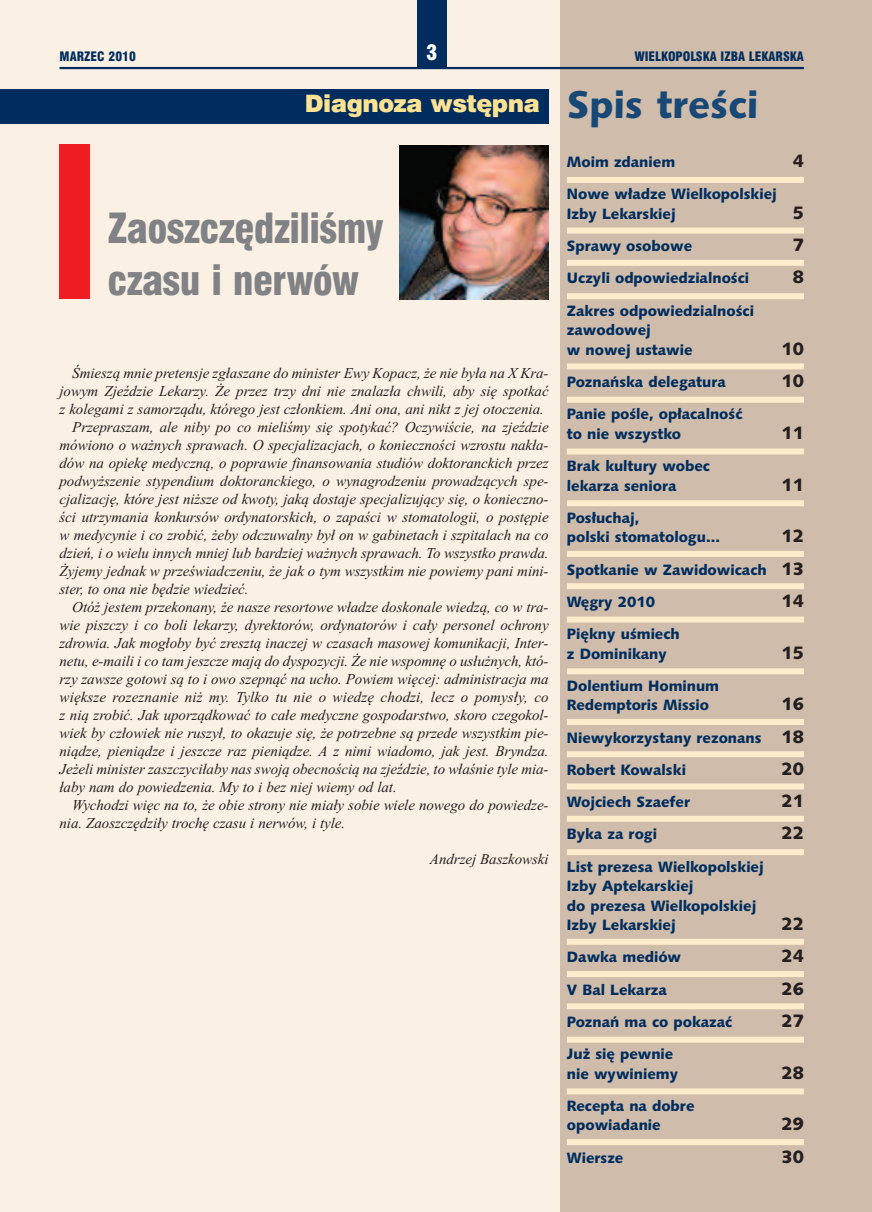
<style>
.page{position:relative;width:872px;height:1212px;background:#fff}
.page>*{position:absolute;margin:0;border:0;box-sizing:border-box;transform-origin:0 0}
.t1{font:40.5px/52.5px "Swis 721 Blk Cn EU";letter-spacing:-.015em;color:#808285}
.t2{font:24px "Swis 721 Blk EU";letter-spacing:-.02em;color:#ffe292}
.t3{font:21px "Swis 721 Blk Cn EU";color:#fff}
.t4{font:18px "Humanst 531 Blk EU";color:#231f20}
.t5{font:italic 15px "Times New Roman";letter-spacing:-.005em;color:#231f20}
.t6{font:15px/19.5px "Humanst 531 Blk EU";color:#002d5e}
.t7{font:12.75px "Swis 721 Blk Cn EU";color:#002d5e}
.s1{font-family:"Humanst 531 Blk EU";font-size:39px;color:#174876}
.s2{font-size:18px;color:#231f20}
</style>
<div class="page">
<div style="left:559px;top:0;width:313px;height:1212px;background:#cfbcaa"></div>
<div style="left:0;top:0;width:559px;height:1212px;background:#fbf0e4"></div>
<hr style="left:60px;top:67px;width:744px;height:2px;background:#002d5e">
<div style="left:417px;top:0;width:29px;height:68px;background:#002d5e"></div>
<div style="left:0;top:89px;width:549px;height:34px;background:#002d5e"></div>
<img style="left:400px;top:146px;width:149px;height:153px">
<div style="left:567px;top:177px;width:237px;height:6px;background:#feeccd"></div>
<div style="left:567px;top:228px;width:237px;height:6px;background:#feeccd"></div>
<div style="left:567px;top:260px;width:237px;height:6px;background:#feeccd"></div>
<div style="left:567px;top:293px;width:237px;height:6px;background:#feeccd"></div>
<div style="left:567px;top:363px;width:237px;height:6px;background:#feeccd"></div>
<div style="left:567px;top:397px;width:237px;height:6px;background:#feeccd"></div>
<div style="left:567px;top:448px;width:237px;height:6px;background:#feeccd"></div>
<div style="left:567px;top:500px;width:237px;height:6px;background:#feeccd"></div>
<div style="left:567px;top:551px;width:237px;height:6px;background:#feeccd"></div>
<div style="left:567px;top:583px;width:237px;height:6px;background:#feeccd"></div>
<div style="left:567px;top:616px;width:237px;height:6px;background:#feeccd"></div>
<div style="left:567px;top:668px;width:237px;height:6px;background:#feeccd"></div>
<div style="left:567px;top:719px;width:237px;height:6px;background:#feeccd"></div>
<div style="left:567px;top:751px;width:237px;height:6px;background:#feeccd"></div>
<div style="left:567px;top:783px;width:237px;height:6px;background:#feeccd"></div>
<div style="left:567px;top:816px;width:237px;height:6px;background:#feeccd"></div>
<div style="left:567px;top:849px;width:237px;height:6px;background:#feeccd"></div>
<div style="left:567px;top:939px;width:237px;height:6px;background:#feeccd"></div>
<div style="left:567px;top:971px;width:237px;height:6px;background:#feeccd"></div>
<div style="left:567px;top:1003px;width:237px;height:6px;background:#feeccd"></div>
<div style="left:567px;top:1037px;width:237px;height:6px;background:#feeccd"></div>
<div style="left:567px;top:1088px;width:237px;height:6px;background:#feeccd"></div>
<div style="left:567px;top:1139px;width:237px;height:6px;background:#feeccd"></div>
<div style="left:60px;top:145px;width:30px;height:154px;background:#ee1d23"></div>
<p class="t7" style="left:60px;top:48px;width:78px">MARZEC 2010</p>
<h3 class="t3" style="left:426px;top:40px;width:13px">3</h3>
<p class="t7" style="left:634px;top:48px;width:171px">WIELKOPOLSKA IZBA LEKARSKA</p>
<h2 class="t2" style="left:305px;top:89px;width:455px">Diagnoza wstępna <span class="s1">Spis treści</span></h2>
<p class="t6" style="left:567px;top:153px;width:110px">Moim zdaniem</p>
<p class="t4" style="left:792px;top:149px;width:13px">4</p>
<p class="t6" style="left:567px;top:185px;width:211px">Nowe władze Wielkopolskiej<br>Izby Lekarskiej</p>
<p class="t4" style="left:792px;top:201px;width:13px">5</p>
<h1 class="t1" style="left:107px;top:204px;width:278px">Zaoszczędziliśmy czasu i nerwów</h1>
<p class="t6" style="left:567px;top:237px;width:127px">Sprawy osobowe</p>
<p class="t4" style="left:792px;top:234px;width:13px">7</p>
<p class="t6" style="left:567px;top:269px;width:184px">Uczyli odpowiedzialności</p>
<p class="t4" style="left:792px;top:266px;width:13px">8</p>
<p class="t6" style="left:567px;top:301px;width:188px">Zakres odpowiedzialności zawodowej<br>w nowej ustawie</p>
<p class="t4" style="left:781px;top:337px;width:24px">10</p>
<p class="t5" style="left:72px;top:364px;width:478px">Śmieszą mnie pretensje zgłaszane do minister Ewy Kopacz, że nie była na X Kra-</p>
<p class="t5" style="left:60px;top:382px;width:490px">jowym Zjeździe Lekarzy. Że przez trzy dni nie znalazła chwili, aby się spotkać</p>
<p class="t5" style="left:60px;top:400px;width:486px">z kolegami z samorządu, którego jest członkiem. Ani ona, ani nikt z jej otoczenia.</p>
<p class="t5" style="left:72px;top:418px;width:478px">Przepraszam, ale niby po co mieliśmy się spotykać? Oczywiście, na zjeździe</p>
<p class="t5" style="left:60px;top:436px;width:490px">mówiono o ważnych sprawach. O specjalizacjach, o konieczności wzrostu nakła-</p>
<p class="t5" style="left:60px;top:454px;width:490px">dów na opiekę medyczną, o poprawie finansowania studiów doktoranckich przez</p>
<p class="t5" style="left:60px;top:472px;width:490px">podwyższenie stypendium doktoranckiego, o wynagrodzeniu prowadzących spe-</p>
<p class="t5" style="left:60px;top:490px;width:490px">cjalizację, które jest niższe od kwoty, jaką dostaje specjalizujący się, o konieczno-</p>
<p class="t5" style="left:60px;top:508px;width:490px">ści utrzymania konkursów ordynatorskich, o zapaści w stomatologii, o postępie</p>
<p class="t5" style="left:60px;top:526px;width:490px">w medycynie i co zrobić, żeby odczuwalny był on w gabinetach i szpitalach na co</p>
<p class="t5" style="left:60px;top:544px;width:490px">dzień, i o wielu innych mniej lub bardziej ważnych sprawach. To wszystko prawda.</p>
<p class="t5" style="left:60px;top:562px;width:490px">Żyjemy jednak w przeświadczeniu, że jak o tym wszystkim nie powiemy pani mini-</p>
<p class="t5" style="left:60px;top:580px;width:191px">ster, to ona nie będzie wiedzieć.</p>
<p class="t5" style="left:72px;top:598px;width:478px">Otóż jestem przekonany, że nasze resortowe władze doskonale wiedzą, co w tra-</p>
<p class="t5" style="left:60px;top:616px;width:490px">wie piszczy i co boli lekarzy, dyrektorów, ordynatorów i cały personel ochrony</p>
<p class="t5" style="left:60px;top:634px;width:490px">zdrowia. Jak mogłoby być zresztą inaczej w czasach masowej komunikacji, Inter-</p>
<p class="t5" style="left:60px;top:652px;width:490px">netu, e-maili i co tam jeszcze mają do dyspozycji. Że nie wspomnę o usłużnych, któ-</p>
<p class="t5" style="left:60px;top:670px;width:490px">rzy zawsze gotowi są to i owo szepnąć na ucho. Powiem więcej: administracja ma</p>
<p class="t5" style="left:60px;top:688px;width:490px">większe rozeznanie niż my. Tylko tu nie o wiedzę chodzi, lecz o pomysły, co</p>
<p class="t5" style="left:60px;top:706px;width:490px">z nią zrobić. Jak uporządkować to całe medyczne gospodarstwo, skoro czegokol-</p>
<p class="t5" style="left:60px;top:724px;width:490px">wiek by człowiek nie ruszył, to okazuje się, że potrzebne są przede wszystkim pie-</p>
<p class="t5" style="left:60px;top:742px;width:490px">niądze, pieniądze i jeszcze raz pieniądze. A z nimi wiadomo, jak jest. Bryndza.</p>
<p class="t5" style="left:60px;top:760px;width:490px">Jeżeli minister zaszczyciłaby nas swoją obecnością na zjeździe, to właśnie tyle mia-</p>
<p class="t5" style="left:60px;top:778px;width:339px">łaby nam do powiedzenia. My to i bez niej wiemy od lat.</p>
<p class="t5" style="left:72px;top:796px;width:478px">Wychodzi więc na to, że obie strony nie miały sobie wiele nowego do powiedze-</p>
<p class="t5" style="left:60px;top:814px;width:287px">nia. Zaoszczędziły trochę czasu i nerwów, i tyle.</p>
<p class="t5" style="left:430px;top:850px;width:120px">Andrzej Baszkowski</p>
<p class="t6" style="left:567px;top:372px;width:160px">Poznańska delegatura</p>
<p class="t4" style="left:781px;top:369px;width:24px">10</p>
<p class="t6" style="left:567px;top:405px;width:177px">Panie pośle, opłacalność to nie wszystko</p>
<p class="t4" style="left:781px;top:421px;width:24px">11</p>
<p class="t6" style="left:567px;top:456px;width:145px">Brak kultury wobec lekarza seniora</p>
<p class="t4" style="left:781px;top:473px;width:24px">11</p>
<p class="t6" style="left:567px;top:508px;width:155px">Posłuchaj,<br>polski stomatologu...</p>
<p class="t4" style="left:781px;top:525px;width:24px">12</p>
<p class="t6" style="left:567px;top:554px;width:238px;line-height:32.2px">Spotkanie w Zawidowicach <span class="s2">13<br></span>Węgry 2010</p>
<p class="t4" style="left:781px;top:589px;width:24px">14</p>
<p class="t6" style="left:567px;top:624px;width:114px">Piękny uśmiech z Dominikany</p>
<p class="t4" style="left:781px;top:641px;width:24px">15</p>
<p class="t6" style="left:567px;top:676px;width:154px">Dolentium Hominum<br>Redemptoris Missio</p>
<p class="t4" style="left:781px;top:693px;width:24px">16</p>
<p class="t6" style="left:567px;top:722px;width:238px;line-height:32.2px">Niewykorzystany rezonans <span class="s2">18<br></span>Robert Kowalski</p>
<p class="t4" style="left:781px;top:757px;width:24px">20</p>
<p class="t6" style="left:567px;top:792px;width:125px">Wojciech Szaefer</p>
<p class="t4" style="left:781px;top:789px;width:24px">21</p>
<p class="t6" style="left:567px;top:825px;width:92px">Byka za rogi</p>
<p class="t4" style="left:781px;top:822px;width:24px">22</p>
<p class="t6" style="left:567px;top:857px;width:198px">List prezesa Wielkopolskiej<br>Izby Aptekarskiej<br>do prezesa Wielkopolskiej<br>Izby Lekarskiej</p>
<p class="t4" style="left:781px;top:912px;width:24px">22</p>
<p class="t6" style="left:567px;top:948px;width:116px">Dawka mediów</p>
<p class="t4" style="left:781px;top:945px;width:24px">24</p>
<p class="t6" style="left:567px;top:980px;width:101px">V Bal Lekarza</p>
<p class="t4" style="left:781px;top:977px;width:24px">26</p>
<p class="t6" style="left:567px;top:1012px;width:167px">Poznań ma co pokazać</p>
<p class="t4" style="left:781px;top:1009px;width:24px">27</p>
<p class="t6" style="left:567px;top:1044px;width:113px">Już się pewnie nie wywiniemy</p>
<p class="t4" style="left:781px;top:1061px;width:24px">28</p>
<p class="t6" style="left:567px;top:1096px;width:129px">Recepta na dobre opowiadanie</p>
<p class="t4" style="left:781px;top:1113px;width:24px">29</p>
<p class="t6" style="left:567px;top:1148px;width:58px">Wiersze</p>
<p class="t4" style="left:781px;top:1145px;width:24px">30</p>
</div>
